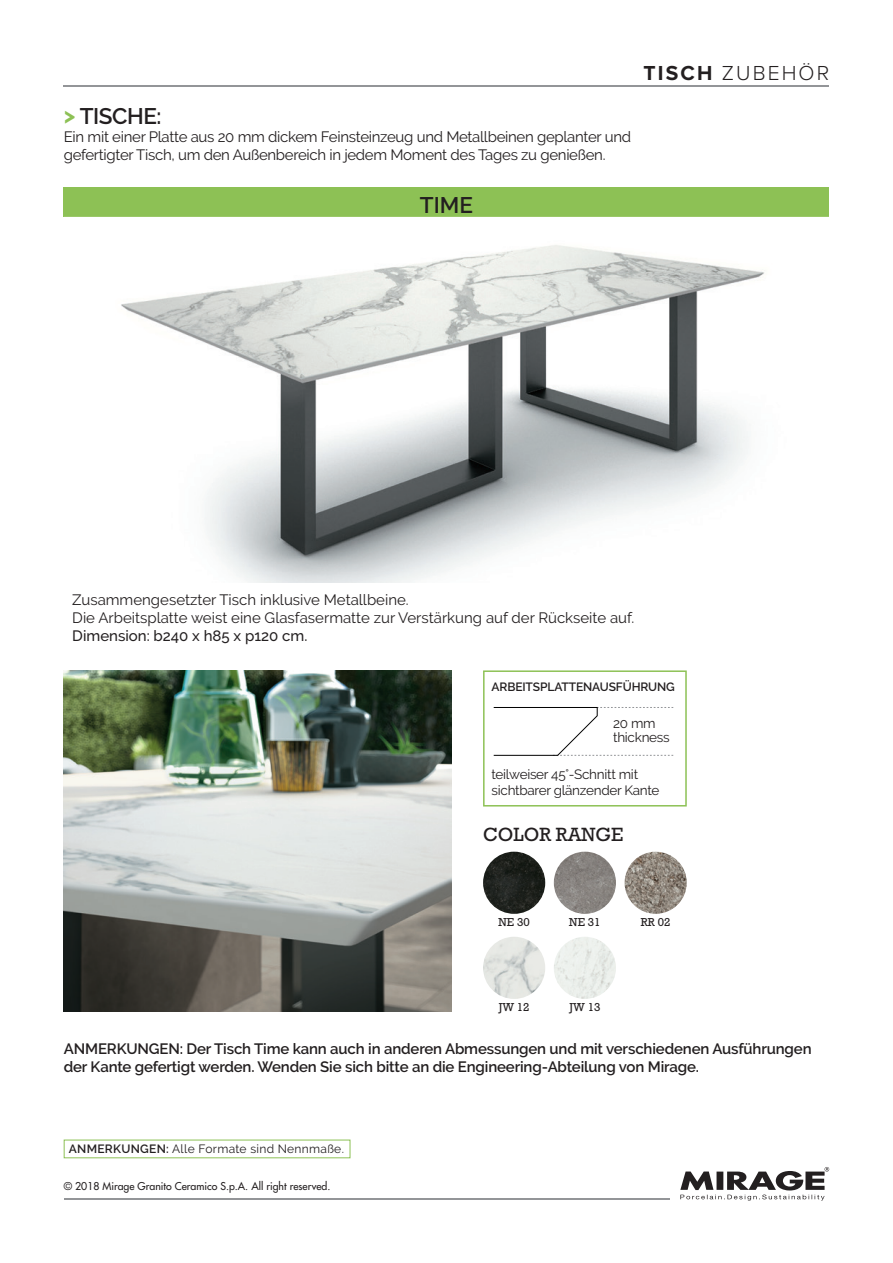
<style>
.page{position:relative;width:893px;height:1263px;background:#fff}
.page>*{position:absolute;margin:0;border:0;box-sizing:border-box;transform-origin:0 0}
.t1{font:600 22.5px "Raleway";letter-spacing:-.02em;color:#231f20}
.t2{font:300 21px "Proxima Nova";letter-spacing:.1em;color:#231f20}
.t3{font:19.5px "Rockwell Std";color:#231f20}
.t4{font:600 15px/18px "Raleway";letter-spacing:-.01em;color:#231f20}
.t5{font:15px "Raleway";letter-spacing:-.02em;color:#231f20}
.t6{font:15px "Raleway";color:#231f20}
.t7{font:500 15px "Raleway";color:#231f20}
.t8{font:13.5px/16.2px "Raleway";letter-spacing:-.02em;color:#231f20}
.t9{font:12px "Raleway";letter-spacing:.025em;color:#231f20}
.t10{font:600 12px "Raleway";letter-spacing:-.01em;color:#231f20}
.t11{font:11.7px "Rockwell Std";color:#231f20}
.t12{font:500 10.5px "Futura Std";color:#231f20}
.s1{font-weight:700;color:#8dc155}
.s2{font-weight:700}
.s3{font-weight:600}
</style>
<div class="page">
<svg style="left:680px;top:1167px;width:149px;height:33px"></svg>
<hr style="left:64px;top:1198px;width:606px;height:1px;background:#939598">
<hr style="left:64px;top:85px;width:765px;height:1px;background:#939598">
<div style="left:64px;top:187px;width:765px;height:30px;background:#8dc155"></div>
<img style="left:121px;top:245px;width:644px;height:338px">
<img style="left:64px;top:670px;width:387px;height:341px">
<div style="left:483px;top:670px;width:204px;height:136px;border:2px solid #8dc155"></div>
<svg style="left:493px;top:707px;width:180px;height:49px"></svg>
<img style="left:483px;top:852px;width:62px;height:62px;border-radius:31px">
<img style="left:554px;top:852px;width:62px;height:62px;border-radius:31px">
<img style="left:483px;top:937px;width:62px;height:62px;border-radius:31px">
<img style="left:554px;top:937px;width:62px;height:62px;border-radius:31px">
<img style="left:625px;top:852px;width:62px;height:62px;border-radius:31px">
<div style="left:64px;top:1140px;width:286px;height:18px;border:1px solid #8dc155"></div>
<p class="t1" style="left:64px;top:104px;width:99px"><span class="s1">&gt;</span> TISCHE:</p>
<p class="t5" style="left:64px;top:128px;width:569px">Ein mit einer Platte aus 20 mm dickem Feinsteinzeug und Metallbeinen geplanter und</p>
<p class="t5" style="left:64px;top:146px;width:543px">gefertigter Tisch, um den Außenbereich in jedem Moment des Tages zu genießen.</p>
<p class="t1" style="left:420px;top:192px;width:55px">TIME</p>
<p class="t2" style="left:644px;top:61px;width:187px"><span class="s2">TISCH</span> ZUBEHÖR</p>
<p class="t6" style="left:72px;top:591px;width:338px">Zusammengesetzter Tisch inklusive Metallbeine.</p>
<p class="t6" style="left:72px;top:609px;width:564px">Die Arbeitsplatte weist eine Glasfasermatte zur Verstärkung auf der Rückseite auf.</p>
<p class="t7" style="left:72px;top:627px;width:237px">Dimension: b240 x h85 x p120 cm.</p>
<p class="t10" style="left:492px;top:680px;width:185px">ARBEITSPLATTENAUSFÜHRUNG</p>
<p class="t8" style="left:613px;top:715px;width:44px">20 mm</p>
<p class="t8" style="left:613px;top:729px;width:58px">thickness</p>
<p class="t8" style="left:492px;top:766px;width:169px">teilweiser 45°-Schnitt mit sichtbarer glänzender Kante</p>
<p class="t3" style="left:483px;top:823px;width:142px">COLOR RANGE</p>
<p class="t11" style="left:498px;top:915px;width:33px">NE 30</p>
<p class="t11" style="left:569px;top:915px;width:33px">NE 31</p>
<p class="t11" style="left:641px;top:915px;width:31px">RR 02</p>
<p class="t11" style="left:499px;top:1000px;width:32px">JW 12</p>
<p class="t11" style="left:569px;top:1000px;width:32px">JW 13</p>
<p class="t4" style="left:64px;top:1039px;width:749px">ANMERKUNGEN: Der Tisch Time kann auch in anderen Abmessungen und mit verschiedenen Ausführungen der Kante gefertigt werden. Wenden Sie sich bitte an die Engineering-Abteilung von Mirage.</p>
<p class="t9" style="left:69px;top:1142px;width:277px"><span class="s3">ANMERKUNGEN:</span> Alle Formate sind Nennmaße.</p>
<p class="t12" style="left:64px;top:1179px;width:268px">© 2018 Mirage Granito Ceramico S.p.A. All right reserved.</p>
</div>
